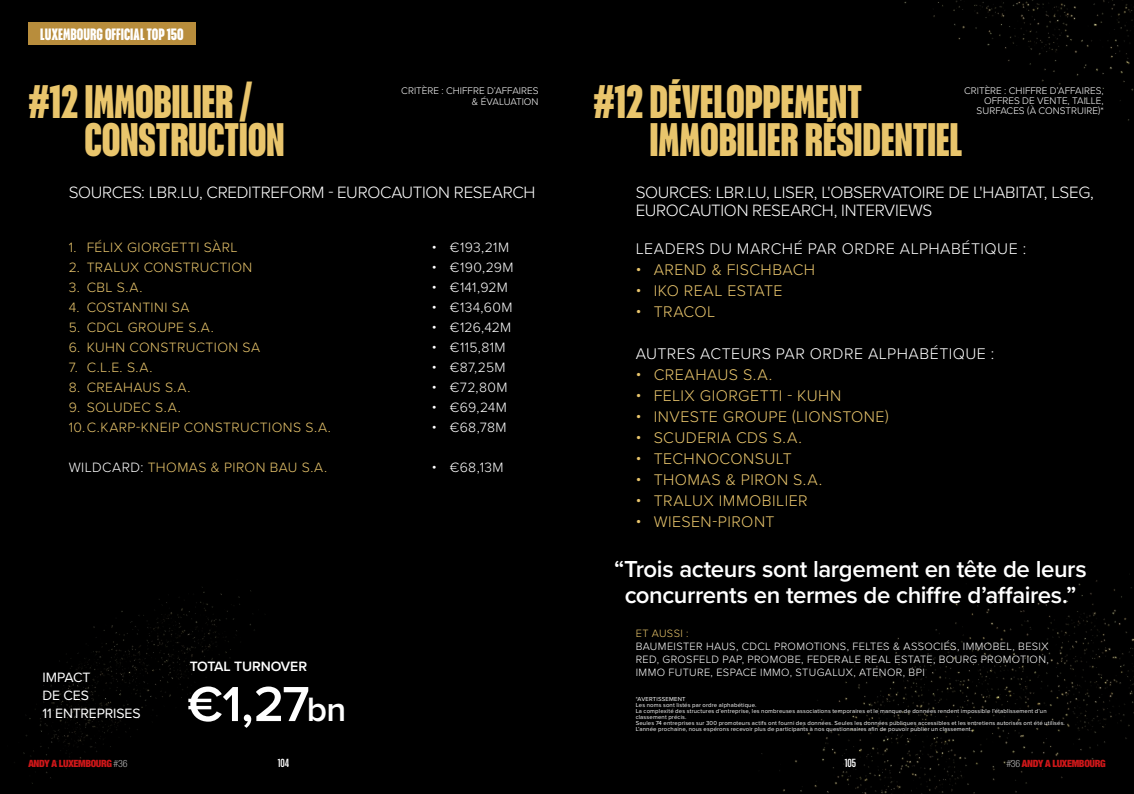
<style>
.page{position:relative;width:1134px;height:794px;background:#000}
.page>*{position:absolute;margin:0;border:0;box-sizing:border-box;transform-origin:0 0}
.t1{font:600 51px "Proxima Nova";color:#fff}
.t2{font:700 40px/38px "Placard Next";letter-spacing:-.005em;color:#e9c56c}
.t3{font:600 24px/26px "Proxima Nova";letter-spacing:-.015em;color:#fff;text-align:center}
.t4{font:300 17px/18px "Proxima Nova";letter-spacing:-.02em;color:#fff}
.t5{font:300 16px "Proxima Nova";letter-spacing:.025em;color:#e9c56c}
.t6{font:300 16px "Proxima Nova";letter-spacing:.03em;color:#fff}
.t7{font:300 14px/20px "Proxima Nova";letter-spacing:.03em;color:#e9c56c}
.t8{font:300 14px "Proxima Nova";letter-spacing:.025em;color:#fff}
.t9{font:700 14px "Placard Next";color:#fff}
.t10{font:14px/18px "Proxima Nova";letter-spacing:-.01em;color:#fff}
.t11{font:600 14px "Proxima Nova";letter-spacing:-.005em;color:#fff}
.t12{font:300 11px/13.2px "Proxima Nova";letter-spacing:.03em;color:#fff;text-align:justify}
.t13{font:300 11px "Proxima Nova";letter-spacing:.03em;color:#e9c56b}
.t14{font:300 10px/11px "Proxima Nova";color:#fff;text-align:right}
.t15{font:900 condensed 10px "Helvetica Neue LT Std";letter-spacing:-.035em;color:#cd1719}
.t16{font:10px "Placard Next";letter-spacing:.005em;color:#fff}
.t17{font:6px/6px "Proxima Nova";letter-spacing:.025em;color:#fff}
.s1{color:#fff}
.s2{font-size:35px}
.s3{font-weight:300;color:#b3b2b2}
</style>
<div class="page">
<img style="left:904px;top:0;width:230px;height:121px">
<img style="left:14px;top:587px;width:241px;height:197px">
<img style="left:761px;top:580px;width:373px;height:214px">
<div style="left:28px;top:23px;width:168px;height:22px;background:#b88d3c"></div>
<h3 class="t9" style="left:40px;top:25px;width:145px">LUXEMBOURG OFFICIAL TOP 150</h3>
<h2 class="t2" style="left:28px;top:83px;width:225px">#12 IMMOBILIER /</h2>
<h2 class="t2" style="left:84px;top:121px;width:202px">CONSTRUCTION</h2>
<h2 class="t2" style="left:649px;top:83px;width:314px;text-indent:-56px">#12 DÉVELOPPEMENT<br>IMMOBILIER RÉSIDENTIEL</h2>
<h3 class="t14" style="left:401px;top:85px;width:139px">CRITÈRE : CHIFFRE D’AFFAIRES &amp; ÉVALUATION</h3>
<h3 class="t14" style="left:964px;top:85px;width:141px;line-height:10px">CRITÈRE : CHIFFRE D’AFFAIRES,<br>OFFRES DE VENTE, TAILLE,</h3>
<h3 class="t14" style="left:977px;top:105px;width:129px">SURFACES (À CONSTRUIRE)*</h3>
<h3 class="t4" style="left:69px;top:182px;width:468px">SOURCES: LBR.LU, CREDITREFORM - EUROCAUTION RESEARCH</h3>
<h3 class="t4" style="left:636px;top:182px;width:460px">SOURCES: LBR.LU, LISER, L'OBSERVATOIRE DE L'HABITAT, LSEG,<br>EUROCAUTION RESEARCH, INTERVIEWS</h3>
<h3 class="t7" style="left:69px;top:237px;width:170px">1. FÉLIX GIORGETTI SÀRL</h3>
<h3 class="t7" style="left:69px;top:257px;width:185px">2. TRALUX CONSTRUCTION</h3>
<h3 class="t7" style="left:69px;top:277px;width:75px">3. CBL S.A.</h3>
<h3 class="t7" style="left:69px;top:297px;width:122px">4. COSTANTINI SA</h3>
<h3 class="t7" style="left:69px;top:317px;width:147px">5. CDCL GROUPE S.A.</h3>
<h3 class="t7" style="left:69px;top:337px;width:193px">6. KUHN CONSTRUCTION SA</h3>
<h3 class="t7" style="left:69px;top:357px;width:85px">7. C.L.E. S.A.</h3>
<h3 class="t7" style="left:69px;top:377px;width:123px">8. CREAHAUS S.A.</h3>
<h3 class="t7" style="left:69px;top:397px;width:264px">9. SOLUDEC S.A.<br>10.C.KARP-KNEIP CONSTRUCTIONS S.A.</h3>
<h3 class="t7" style="left:69px;top:457px;width:260px"><span class="s1">WILDCARD:</span> THOMAS &amp; PIRON BAU S.A.</h3>
<h3 class="t6" style="left:636px;top:236px;width:392px">LEADERS DU MARCHÉ PAR ORDRE ALPHABÉTIQUE :</h3>
<h3 class="t5" style="left:636px;top:257px;width:181px">• AREND &amp; FISCHBACH</h3>
<h3 class="t5" style="left:636px;top:278px;width:148px">• IKO REAL ESTATE</h3>
<h3 class="t5" style="left:636px;top:299px;width:81px">• TRACOL</h3>
<h3 class="t6" style="left:636px;top:341px;width:360px">AUTRES ACTEURS PAR ORDRE ALPHABÉTIQUE :</h3>
<h3 class="t5" style="left:636px;top:362px;width:138px">• CREAHAUS S.A.</h3>
<h3 class="t5" style="left:636px;top:383px;width:207px">• FELIX GIORGETTI - KUHN</h3>
<h3 class="t5" style="left:636px;top:404px;width:255px">• INVESTE GROUPE (LIONSTONE)</h3>
<h3 class="t5" style="left:636px;top:425px;width:168px">• SCUDERIA CDS S.A.</h3>
<h3 class="t5" style="left:636px;top:446px;width:158px">• TECHNOCONSULT</h3>
<h3 class="t5" style="left:636px;top:467px;width:188px">• THOMAS &amp; PIRON S.A.</h3>
<h3 class="t5" style="left:636px;top:488px;width:173px">• TRALUX IMMOBILIER</h3>
<h3 class="t5" style="left:636px;top:509px;width:140px">• WIESEN-PIRONT</h3>
<h3 class="t3" style="left:614px;top:555px;width:474px">“Trois acteurs sont largement en tête de leurs concurrents en termes de chiffre d’affaires.”</h3>
<h3 class="t8" style="left:432px;top:237px;width:79px">• €193,21M</h3>
<h3 class="t8" style="left:432px;top:257px;width:83px">• €190,29M</h3>
<h3 class="t8" style="left:432px;top:277px;width:78px">• €141,92M</h3>
<h3 class="t8" style="left:432px;top:297px;width:82px">• €134,60M</h3>
<h3 class="t8" style="left:432px;top:317px;width:81px">• €126,42M</h3>
<h3 class="t8" style="left:432px;top:337px;width:75px">• €115,81M</h3>
<h3 class="t8" style="left:432px;top:357px;width:75px">• €87,25M</h3>
<h3 class="t8" style="left:432px;top:377px;width:77px">• €72,80M</h3>
<h3 class="t8" style="left:432px;top:397px;width:76px">• €69,24M</h3>
<h3 class="t8" style="left:432px;top:417px;width:76px">• €68,78M</h3>
<h3 class="t8" style="left:432px;top:457px;width:73px">• €68,13M</h3>
<h3 class="t10" style="left:43px;top:667px;width:100px">IMPACT<br>DE CES<br>11 ENTREPRISES</h3>
<h3 class="t11" style="left:190px;top:656px;width:119px">TOTAL TURNOVER</h3>
<h1 class="t1" style="left:187px;top:666px;width:161px">€1,27<span class="s2">bn</span></h1>
<h3 class="t13" style="left:636px;top:625px;width:55px">ET AUSSI :</h3>
<h3 class="t12" style="left:636px;top:639px;width:415px">BAUMEISTER HAUS, CDCL PROMOTIONS, FELTES &amp; ASSOCIÉS, IMMOBEL, BESIX RED, GROSFELD PAP, PROMOBE, FEDERALE REAL ESTATE, BOURG PROMOTION, IMMO FUTURE, ESPACE IMMO, STUGALUX, ATENOR, BPI</h3>
<p class="t17" style="left:636px;top:695px;width:431px">*AVERTISSEMENT<br>Les noms sont listés par ordre alphabétique.<br>La complexité des structures d’entreprise, les nombreuses associations temporaires et le manque de données rendent impossible l’établissement d’un classement précis.<br>Seules 74 entreprises sur 300 promoteurs actifs ont fourni des données. Seules les données publiques accessibles et les entretiens autorisés ont été utilisés.<br>L’année prochaine, nous espérons recevoir plus de participants à nos questionnaires afin de pouvoir publier un classement.</p>
<h3 class="t15" style="left:28px;top:757px;width:101px">ANDY A LUXEMBOURG <span class="s3">#36</span></h3>
<h3 class="t16" style="left:278px;top:757px;width:13px">104</h3>
<h3 class="t16" style="left:845px;top:757px;width:13px">105</h3>
<h3 class="t15" style="left:1006px;top:757px;width:101px"><span class="s3">#36</span> ANDY A LUXEMBOURG</h3>
</div>
